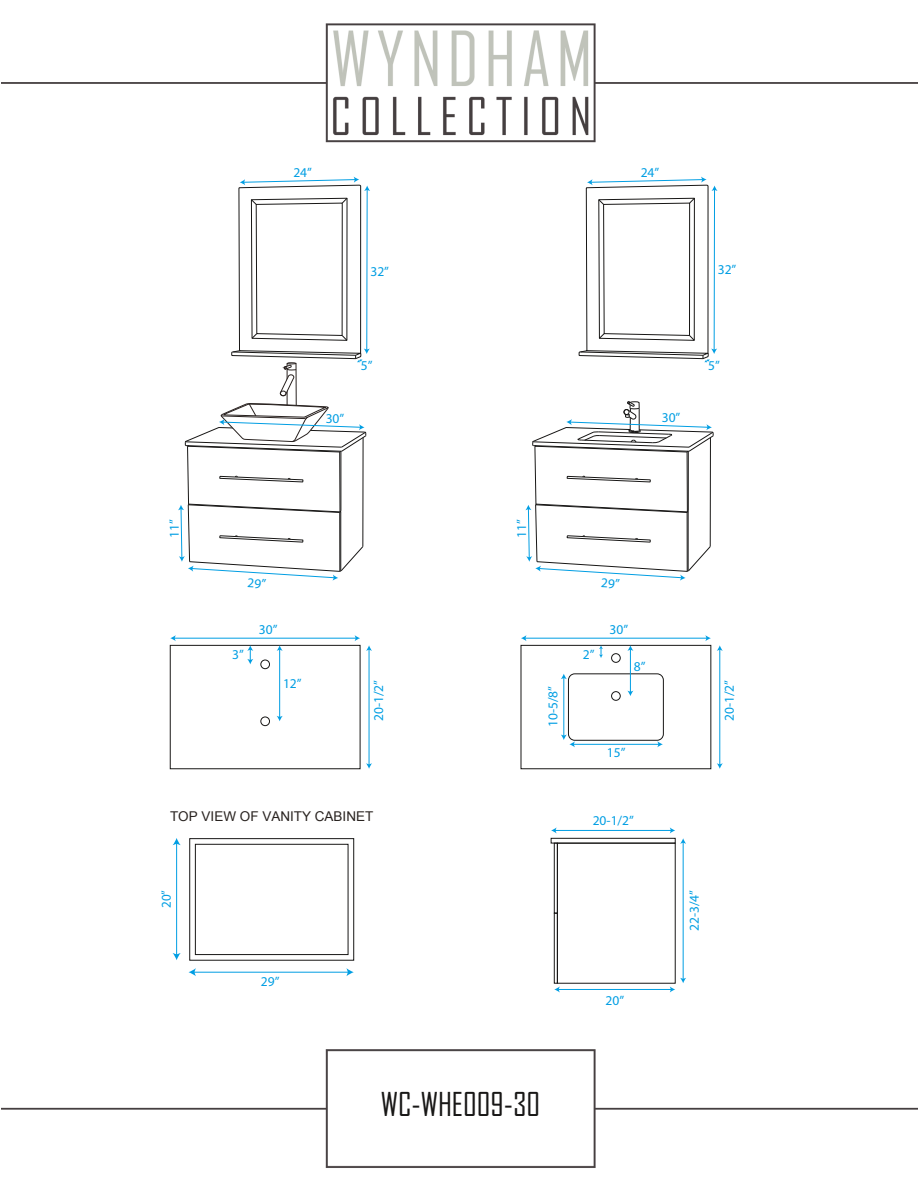
<style>
.page{position:relative;width:918px;height:1188px;background:#fff}
.page>*{position:absolute;margin:0;border:0;box-sizing:border-box;transform-origin:0 0}
.t1{font:31.5px "Agency FB";color:#181716}
.t2{font:13.5px "Myriad Pro";color:#009ee3}
.t3{font:13.5px "Arial";color:#28221f}
.t4{font:13.5px "Myriad Pro";color:#009ee3;scale:.96 1}
</style>
<div class="page">
<img style="left:2px;top:23px;width:916px;height:1145px">
<div style="left:9px;top:147px;width:903px;height:893px;background:#fff"></div>
<div style="left:606px;top:110px;width:297px;height:285px;background:#fff"></div>
<div style="left:170px;top:645px;width:191px;height:124px;border:1px solid #181716"></div>
<div style="left:260px;top:660px;width:10px;height:9px;border:1px solid #181716;border-radius:50%"></div>
<div style="left:260px;top:717px;width:10px;height:9px;border:1px solid #181716;border-radius:50%"></div>
<div style="left:521px;top:645px;width:190px;height:124px;border:1px solid #181716"></div>
<div style="left:568px;top:673px;width:96px;height:68px;border:1px solid #181716;border-radius:6px"></div>
<div style="left:611px;top:653px;width:10px;height:10px;border:1px solid #181716;border-radius:50%"></div>
<div style="left:611px;top:691px;width:10px;height:10px;border:1px solid #181716;border-radius:50%"></div>
<div style="left:554px;top:913px;width:4px;height:71px;border:1px solid #181716"></div>
<div style="left:554px;top:843px;width:4px;height:71px;border:1px solid #181716"></div>
<div style="left:551px;top:838px;width:125px;height:6px;border:1px solid #181716"></div>
<div style="left:557px;top:843px;width:119px;height:141px;border:1px solid #181716"></div>
<div style="left:189px;top:838px;width:165px;height:123px;background:linear-gradient(to right,#fff,#fff);border:1px solid #181716"></div>
<div style="left:195px;top:844px;width:153px;height:111px;background:#fff;border:1px solid #181716"></div>
<hr style="left:174px;top:638px;width:182px;height:1px;background:#009ee3">
<svg style="left:355px;top:635px;width:5px;height:6px"></svg>
<svg style="left:170px;top:635px;width:6px;height:6px"></svg>
<hr style="left:369px;top:649px;width:1px;height:116px;background:#009ee3">
<svg style="left:366px;top:645px;width:6px;height:6px"></svg>
<svg style="left:366px;top:763px;width:6px;height:6px"></svg>
<svg style="left:247px;top:645px;width:6px;height:19px"></svg>
<hr style="left:279px;top:649px;width:1px;height:68px;background:#009ee3">
<svg style="left:277px;top:645px;width:6px;height:6px"></svg>
<svg style="left:277px;top:716px;width:6px;height:5px"></svg>
<hr style="left:558px;top:989px;width:113px;height:1px;background:#009ee3">
<svg style="left:554px;top:986px;width:6px;height:7px"></svg>
<hr style="left:555px;top:830px;width:116px;height:1px;background:#009ee3">
<svg style="left:551px;top:827px;width:6px;height:6px"></svg>
<hr style="left:683px;top:842px;width:1px;height:137px;background:#009ee3">
<svg style="left:670px;top:827px;width:16px;height:17px"></svg>
<svg style="left:670px;top:978px;width:16px;height:15px"></svg>
<hr style="left:525px;top:638px;width:182px;height:1px;background:#009ee3">
<svg style="left:705px;top:635px;width:6px;height:6px"></svg>
<svg style="left:521px;top:635px;width:5px;height:6px"></svg>
<hr style="left:719px;top:649px;width:1px;height:116px;background:#009ee3">
<svg style="left:717px;top:645px;width:6px;height:6px"></svg>
<svg style="left:717px;top:763px;width:6px;height:6px"></svg>
<svg style="left:599px;top:645px;width:4px;height:13px"></svg>
<hr style="left:630px;top:649px;width:1px;height:43px;background:#009ee3">
<svg style="left:627px;top:645px;width:6px;height:6px"></svg>
<svg style="left:627px;top:691px;width:6px;height:5px"></svg>
<hr style="left:563px;top:678px;width:1px;height:58px;background:#009ee3">
<svg style="left:561px;top:674px;width:6px;height:5px"></svg>
<hr style="left:573px;top:744px;width:86px;height:1px;background:#009ee3">
<svg style="left:561px;top:735px;width:14px;height:12px"></svg>
<svg style="left:657px;top:741px;width:6px;height:6px"></svg>
<hr style="left:194px;top:972px;width:155px;height:1px;background:#009ee3">
<svg style="left:346px;top:968px;width:8px;height:8px"></svg>
<svg style="left:189px;top:968px;width:7px;height:8px"></svg>
<hr style="left:176px;top:843px;width:1px;height:112px;background:#009ee3">
<svg style="left:173px;top:953px;width:8px;height:7px"></svg>
<svg style="left:173px;top:838px;width:8px;height:7px"></svg>
<svg style="left:178px;top:177px;width:192px;height:404px"></svg>
<svg style="left:525px;top:177px;width:193px;height:404px"></svg>
<p class="t2" style="left:293px;top:164px;width:20px">24”</p>
<p class="t2" style="left:370px;top:263px;width:20px">32”</p>
<p class="t2" style="left:361px;top:357px;width:13px">5”</p>
<p class="t2" style="left:326px;top:410px;width:20px">30”</p>
<p class="t2" style="left:641px;top:164px;width:20px">24”</p>
<p class="t2" style="left:718px;top:261px;width:20px">32”</p>
<p class="t2" style="left:662px;top:409px;width:20px">30”</p>
<p class="t2" style="left:708px;top:357px;width:13px">5”</p>
<p class="t2" style="left:166px;top:538px;width:20px;rotate:-90deg">11”</p>
<p class="t2" style="left:513px;top:538px;width:20px;rotate:-90deg">11”</p>
<p class="t2" style="left:232px;top:646px;width:13px">3”</p>
<p class="t2" style="left:259px;top:621px;width:20px">30”</p>
<p class="t2" style="left:283px;top:675px;width:20px">12”</p>
<p class="t2" style="left:370px;top:721px;width:43px;rotate:-90deg">20-1/2”</p>
<p class="t3" style="left:170px;top:807px;width:205px">TOP VIEW OF VANITY CABINET</p>
<p class="t4" style="left:158px;top:908px;width:20px;rotate:-90deg">20”</p>
<p class="t2" style="left:261px;top:973px;width:20px">29”</p>
<p class="t2" style="left:544px;top:727px;width:43px;rotate:-90deg">10-5/8”</p>
<p class="t2" style="left:583px;top:646px;width:13px">2”</p>
<p class="t2" style="left:610px;top:621px;width:20px">30”</p>
<p class="t2" style="left:634px;top:658px;width:13px">8”</p>
<p class="t2" style="left:607px;top:744px;width:20px">15”</p>
<p class="t2" style="left:593px;top:812px;width:43px">20-1/2”</p>
<p class="t2" style="left:606px;top:992px;width:20px">20”</p>
<h1 class="t1" style="left:381px;top:1085px;width:161px">WC-WHE009-30</h1>
<p class="t2" style="left:721px;top:721px;width:43px;rotate:-90deg">20-1/2”</p>
<p class="t2" style="left:686px;top:931px;width:43px;rotate:-90deg">22-3/4”</p>
</div>
